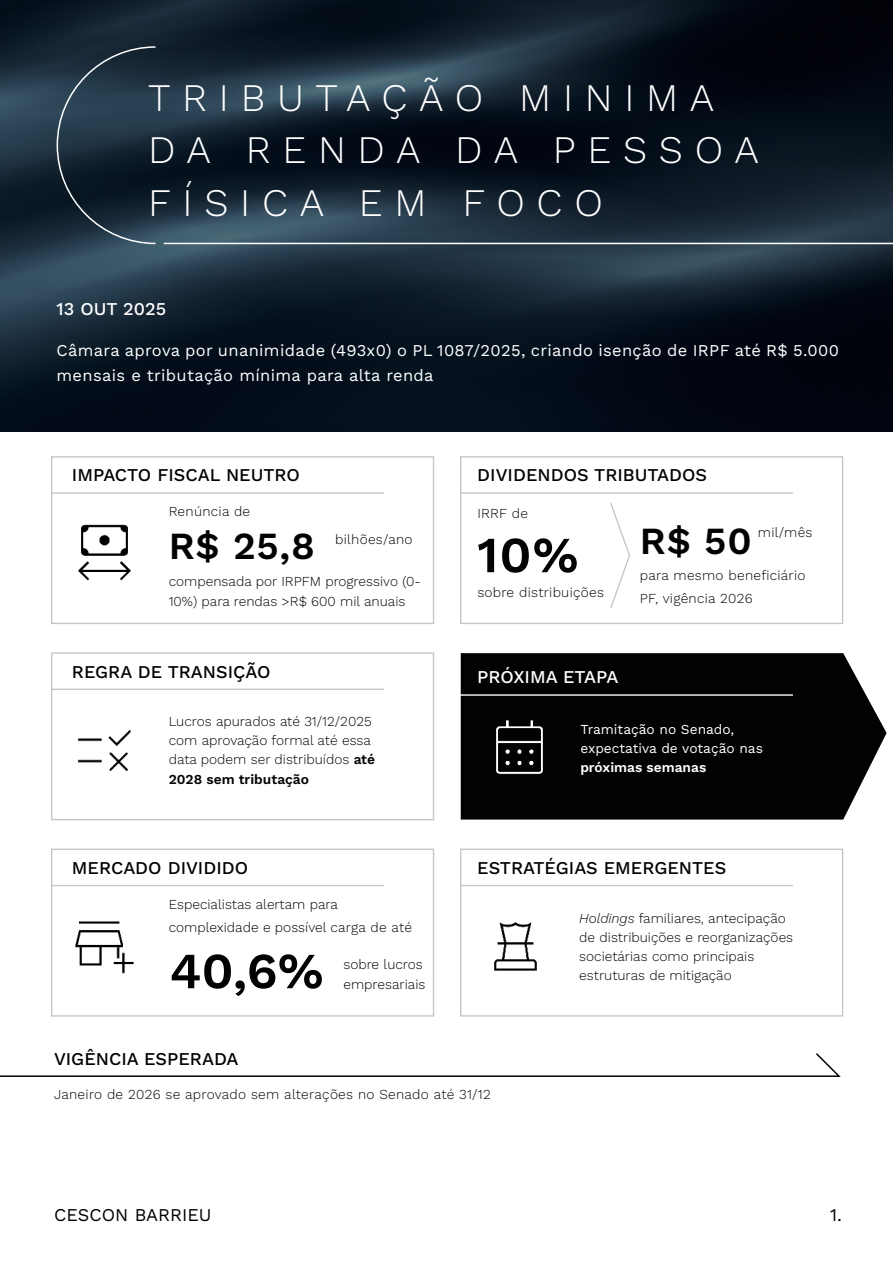
<style>
.page{position:relative;width:893px;height:1263px;background:#fff}
.page>*{position:absolute;margin:0;border:0;box-sizing:border-box;transform-origin:0 0}
.t1{font:600 50.55px "Work Sans";color:#020203}
.t2{font:300 39px/52.5px "Work Sans";letter-spacing:.3em;color:#fff}
.t3{font:600 38.25px "Work Sans";color:#020203}
.t4{font:500 18px "Work Sans";color:#020203}
.t5{font:500 18px "Work Sans";color:#fff}
.t6{font:18px "Work Sans";color:#020203}
.t7{font:16.5px/25.5px "Work Sans";letter-spacing:.02em;color:#fff}
.t8{font:300 13.8px/19.2px "Work Sans";color:#020203}
.t9{font:300 13.8px/23.4px "Work Sans";letter-spacing:.02em;color:#020203}
.t10{font:13.8px/19.2px "Work Sans";color:#fff}
.t11{font:600 13.8px "Work Sans";color:#fff}
.s1{font-size:50.55px}
.s2{font-weight:600}
.s3{font-style:italic}
</style>
<div class="page">
<img style="left:0;top:0;width:893px;height:432px">
<svg style="left:56px;top:46px;width:101px;height:199px;background:#203240"></svg>
<div style="left:51px;top:456px;width:383px;height:168px;border:1px solid #c5c5c7"></div>
<div style="left:51px;top:849px;width:383px;height:167px;border:1px solid #c5c5c7"></div>
<div style="left:51px;top:652px;width:383px;height:168px;border:1px solid #c5c5c7"></div>
<div style="left:461px;top:653px;width:426px;height:166px;background:#020203"></div>
<div style="left:460px;top:456px;width:383px;height:168px;border:1px solid #c5c5c7"></div>
<div style="left:460px;top:849px;width:383px;height:167px;border:1px solid #c5c5c7"></div>
<hr style="left:164px;top:243px;width:729px;height:1px;background:#fff">
<hr style="left:51px;top:492px;width:333px;height:2px;background:#c5c5c7">
<hr style="left:51px;top:885px;width:333px;height:1px;background:#c5c5c7">
<svg style="left:0;top:1053px;width:841px;height:24px"></svg>
<hr style="left:51px;top:689px;width:333px;height:1px;background:#c5c5c7">
<hr style="left:460px;top:492px;width:333px;height:2px;background:#c5c5c7">
<hr style="left:460px;top:885px;width:333px;height:1px;background:#c5c5c7">
<hr style="left:460px;top:694px;width:333px;height:2px;background:#fff">
<img style="left:78px;top:524px;width:53px;height:57px">
<img style="left:75px;top:921px;width:59px;height:53px">
<img style="left:77px;top:729px;width:55px;height:43px">
<img style="left:494px;top:922px;width:43px;height:49px">
<svg style="left:610px;top:503px;width:21px;height:105px"></svg>
<img style="left:484px;top:712px;width:70px;height:70px">
<h2 class="t2" style="left:148px;top:70px;width:612px">TRIBUTAÇÃO MINIMA<br>DA RENDA DA PESSOA<br>FÍSICA EM FOCO</h2>
<h3 class="t5" style="left:57px;top:295px;width:111px">13 OUT 2025</h3>
<p class="t7" style="left:57px;top:337px;width:784px">Câmara aprova por unanimidade (493x0) o PL 1087/2025, criando isenção de IRPF até R$ 5.000 mensais e tributação mínima para alta renda</p>
<h3 class="t4" style="left:72px;top:462px;width:230px">IMPACTO FISCAL NEUTRO</h3>
<p class="t9" style="left:169px;top:499px;width:83px">Renúncia de</p>
<h3 class="t4" style="left:477px;top:462px;width:231px">DIVIDENDOS TRIBUTADOS</h3>
<p class="t8" style="left:477px;top:503px;width:52px">IRRF de</p>
<p class="t9" style="left:335px;top:527px;width:79px">bilhões/ano</p>
<h3 class="t3" style="left:477px;top:512px;width:276px"><span class="s1">10%</span> R$ 50</h3>
<p class="t8" style="left:758px;top:522px;width:56px">mil/mês</p>
<p class="t8" style="left:169px;top:572px;width:254px">compensada por IRPFM progressivo (0-<br>10%) para rendas &gt;R$ 600 mil anuais</p>
<h3 class="t3" style="left:169px;top:517px;width:148px">R$ 25,8</h3>
<p class="t9" style="left:640px;top:563px;width:167px">para mesmo beneficiário<br>PF, vigência 2026</p>
<p class="t9" style="left:477px;top:580px;width:128px">sobre distribuições</p>
<h3 class="t4" style="left:72px;top:658px;width:200px">REGRA DE TRANSIÇÃO</h3>
<p class="t8" style="left:169px;top:711px;width:208px">Lucros apurados até 31/12/2025 com aprovação formal até essa data podem ser distribuídos <span class="s2">até<br>2028 sem tributação</span></p>
<h3 class="t4" style="left:72px;top:854px;width:178px">MERCADO DIVIDIDO</h3>
<p class="t8" style="left:169px;top:892px;width:245px;line-height:23.4px">Especialistas alertam para complexidade e possível carga de até</p>
<h1 class="t1" style="left:169px;top:933px;width:156px">40,6%</h1>
<h3 class="t4" style="left:54px;top:1045px;width:186px">VIGÊNCIA ESPERADA</h3>
<p class="t8" style="left:343px;top:955px;width:83px">sobre lucros empresariais</p>
<h3 class="t5" style="left:477px;top:663px;width:143px">PRÓXIMA ETAPA</h3>
<p class="t10" style="left:580px;top:719px;width:184px">Tramitação no Senado, expectativa de votação nas</p>
<p class="t11" style="left:580px;top:757px;width:127px">próximas semanas</p>
<h3 class="t4" style="left:477px;top:854px;width:250px">ESTRATÉGIAS EMERGENTES</h3>
<p class="t8" style="left:579px;top:908px;width:215px"><span class="s3">Holdings</span> familiares, antecipação de distribuições e reorganizações societárias como principais estruturas de mitigação</p>
<p class="t9" style="left:54px;top:1082px;width:438px">Janeiro de 2026 se aprovado sem alterações no Senado até 31/12</p>
<h3 class="t6" style="left:54px;top:1202px;width:159px">CESCON BARRIEU</h3>
<h3 class="t6" style="left:830px;top:1202px;width:13px">1.</h3>
</div>
